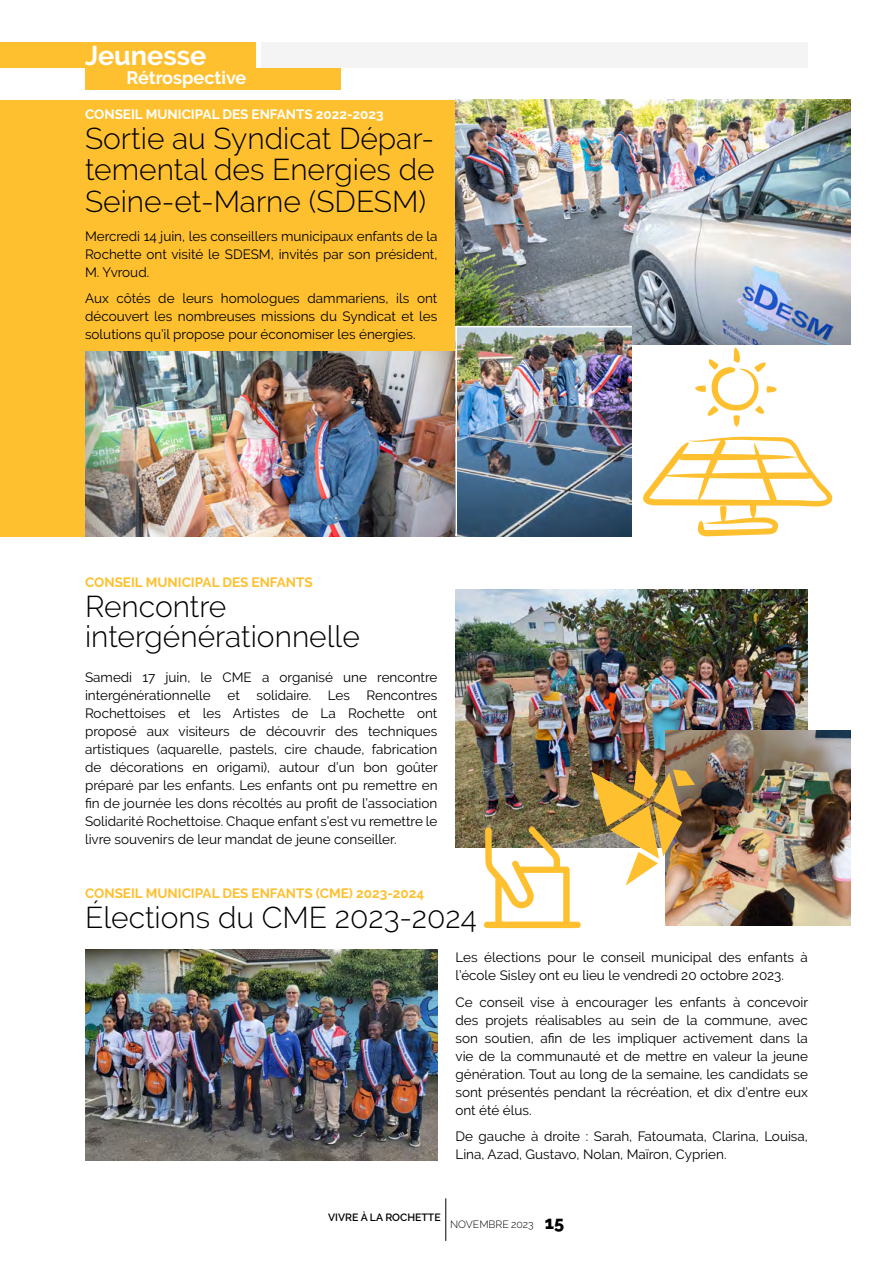
<style>
.page{position:relative;width:893px;height:1263px;background:#fff}
.page>*{position:absolute;margin:0;border:0;box-sizing:border-box;transform-origin:0 0}
.t1{font:300 30px/31.5px "Raleway";color:#000;text-align:justify}
.t2{font:700 27px "Raleway";color:#fff}
.t3{font:700 18px "Raleway";color:#fff}
.t4{font:13.5px/18px "Raleway";color:#000;text-align:justify}
.t5{font:700 13.5px "Raleway";color:#fec02f}
.t6{font:700 13.5px "Raleway";color:#fff}
.t7{font:600 10.5px "Raleway";color:#000}
.t8{font:300 10.5px "Raleway";color:#000}
.s1{font-weight:800;font-size:18px}
</style>
<div class="page">
<div style="left:0;top:43px;width:255px;height:25px;background:#fec02f"></div>
<div style="left:261px;top:43px;width:547px;height:25px;background:#f4f4f4"></div>
<hr style="left:445px;top:1198px;width:1px;height:43px;background:#000">
<div style="left:0;top:100px;width:568px;height:436px;background:#fec02f"></div>
<img style="left:455px;top:589px;width:353px;height:258px">
<img style="left:85px;top:351px;width:370px;height:185px">
<img style="left:456px;top:100px;width:394px;height:244px">
<img style="left:665px;top:730px;width:185px;height:195px">
<img style="left:591px;top:759px;width:104px;height:126px">
<svg style="left:484px;top:826px;width:97px;height:102px"></svg>
<img style="left:457px;top:327px;width:174px;height:209px">
<svg style="left:643px;top:348px;width:189px;height:188px"></svg>
<hr style="left:455px;top:326px;width:177px;height:1px;background:#fff">
<hr style="left:455px;top:326px;width:2px;height:210px;background:#fff">
<div style="left:85px;top:68px;width:255px;height:21px;background:#fec02f"></div>
<img style="left:85px;top:949px;width:352px;height:211px">
<h2 class="t2" style="left:85px;top:40px;width:123px">Jeunesse</h2>
<h3 class="t3" style="left:126px;top:67px;width:121px">Rétrospective</h3>
<p class="t6" style="left:85px;top:107px;width:300px">CONSEIL MUNICIPAL DES ENFANTS 2022-2023</p>
<h1 class="t1" style="left:85px;top:122px;width:351px">Sortie au Syndicat Dépar&shy;temental des Energies de Seine-et-Marne (SDESM)</h1>
<p class="t4" style="left:85px;top:227px;width:354px">Mercredi 14 juin, les conseillers municipaux enfants de la Rochette ont visité le SDESM, invités par son président, M. Yvroud.</p>
<p class="t4" style="left:85px;top:289px;width:354px">Aux côtés de leurs homologues dammariens, ils ont découvert les nombreuses missions du Syndicat et les solutions qu’il propose pour économiser les énergies.</p>
<p class="t5" style="left:85px;top:575px;width:229px">CONSEIL MUNICIPAL DES ENFANTS</p>
<h1 class="t1" style="left:85px;top:591px;width:276px;line-height:30px">Rencontre intergénérationnelle</h1>
<p class="t4" style="left:85px;top:668px;width:354px">Samedi 17 juin, le CME a organisé une rencontre intergénérationnelle et solidaire. Les Rencontres Rochettoises et les Artistes de La Rochette ont proposé aux visiteurs de découvrir des techniques artistiques (aquarelle, pastels, cire chaude, fabrication de décorations en origami), autour d’un bon goûter préparé par les enfants. Les enfants ont pu remettre en fin de journée les dons récoltés au profit de l’association Solidarité Rochettoise. Chaque enfant s’est vu remettre le livre souvenirs de leur mandat de jeune conseiller.</p>
<p class="t5" style="left:85px;top:885px;width:341px">CONSEIL MUNICIPAL DES ENFANTS (CME) 2023-2024</p>
<h1 class="t1" style="left:85px;top:901px;width:393px">Élections du CME 2023-2024</h1>
<p class="t4" style="left:455px;top:948px;width:354px">Les élections pour le conseil municipal des enfants à l’école Sisley ont eu lieu le vendredi 20 octobre 2023.</p>
<p class="t4" style="left:455px;top:993px;width:354px">Ce conseil vise à encourager les enfants à concevoir des projets réalisables au sein de la commune, avec son soutien, afin de les impliquer activement dans la vie de la communauté et de mettre en valeur la jeune génération. Tout au long de la semaine, les candidats se sont présentés pendant la récréation, et dix d’entre eux ont été élus.</p>
<p class="t4" style="left:455px;top:1127px;width:354px">De gauche à droite : Sarah, Fatoumata, Clarina, Louisa,<br>Lina, Azad, Gustavo, Nolan, Maïron, Cyprien.</p>
<p class="t7" style="left:328px;top:1211px;width:114px">VIVRE À LA ROCHETTE</p>
<p class="t8" style="left:450px;top:1218px;width:116px">NOVEMBRE 2023 <span class="s1">15</span></p>
</div>
